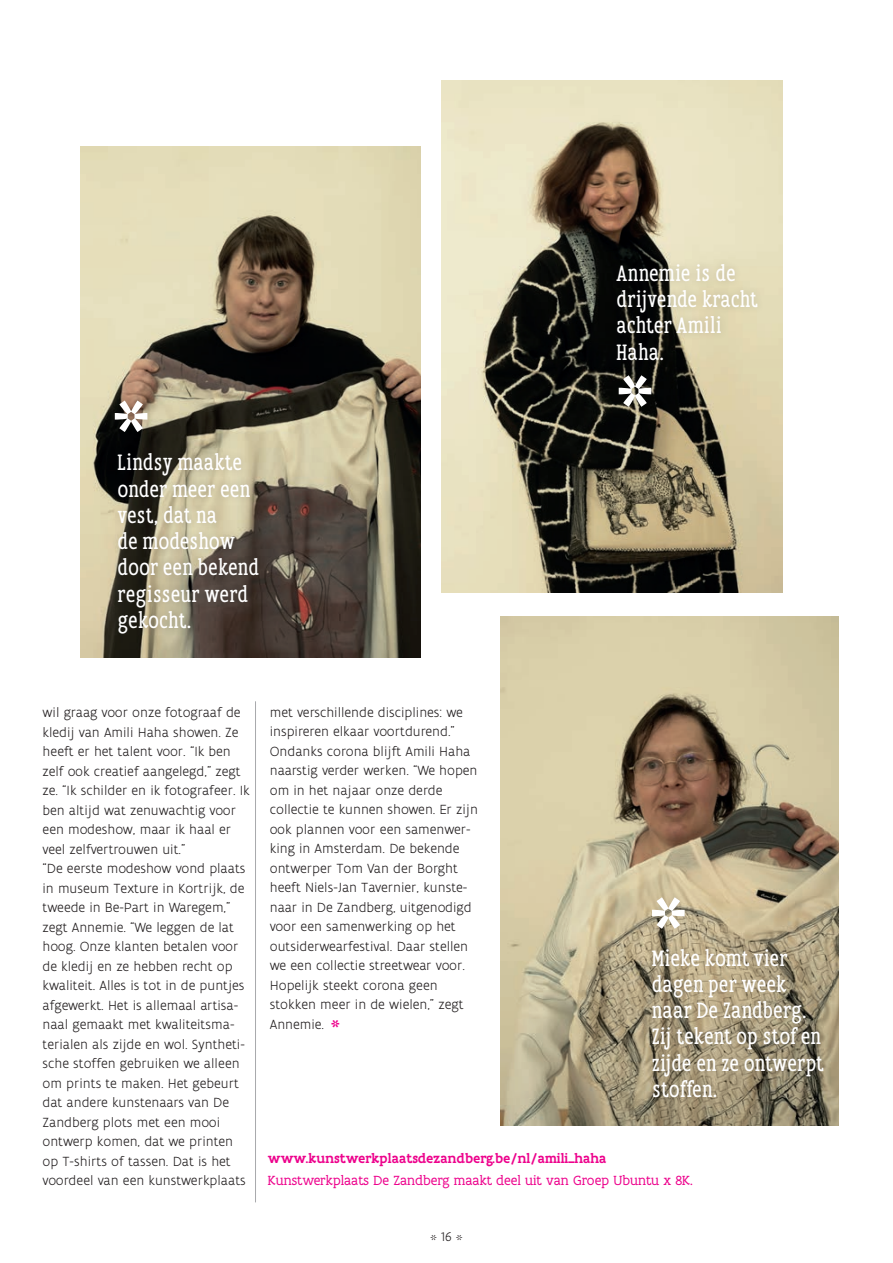
<style>
.page{position:relative;width:893px;height:1263px;background:#fff}
.page>*{position:absolute;margin:0;border:0;box-sizing:border-box;transform-origin:0 0}
.t1{font:condensed 24px/26.2px "Flanders Art Serif Pro";color:#fff}
.t2{font:300 14.25px/19.5px "Flanders Art Sans";color:#231f20}
.t3{font:14.25px "Flanders Art Serif";color:#ed028c}
.t4{font:500 14.25px "Flanders Art Serif";color:#ed028c}
.t5{font:300 13.5px "Flanders Art Sans";color:#231f20}
.s1{font-weight:400;font-size:19.5px;color:#ed028c}
</style>
<div class="page">
<img style="left:81px;top:147px;width:339px;height:510px">
<img style="left:500px;top:617px;width:339px;height:508px">
<img style="left:442px;top:81px;width:340px;height:511px">
<div style="left:645px;top:941px;width:186px;height:164px;background:#231f20;opacity:.2"></div>
<div style="left:110px;top:446px;width:155px;height:195px;background:#231f20;opacity:.2"></div>
<div style="left:609px;top:256px;width:156px;height:112px;background:#231f20;opacity:.2"></div>
<div style="left:611px;top:368px;width:48px;height:46px;background:#231f20;opacity:.12"></div>
<svg style="left:619px;top:375px;width:32px;height:32px"></svg>
<div style="left:644px;top:890px;width:48px;height:46px;background:#231f20;opacity:.12"></div>
<svg style="left:652px;top:897px;width:33px;height:32px"></svg>
<div style="left:107px;top:393px;width:48px;height:46px;background:#231f20;opacity:.12"></div>
<svg style="left:115px;top:400px;width:32px;height:32px"></svg>
<hr style="left:255px;top:701px;width:1px;height:501px;background:#a8a9ad">
<h1 class="t1" style="left:118px;top:450px;width:143px">Lindsy maakte onder meer een vest, dat na<br>de modeshow door een bekend regisseur werd gekocht.</h1>
<h1 class="t1" style="left:617px;top:261px;width:143px">Annemie is de drijvende kracht achter Amili<br>Haha.</h1>
<p class="t2" style="left:43px;top:703px;width:209px">wil graag voor onze fotograaf de kledij van Amili Haha showen. Ze heeft er het talent voor. “Ik ben zelf ook creatief aangelegd,” zegt ze. “Ik schilder en ik fotografeer. Ik ben altijd wat zenuwachtig voor een modeshow, maar ik haal er veel zelfvertrouwen uit.”<br>“De eerste modeshow vond plaats in museum Texture in Kortrijk, de tweede in Be-Part in Waregem,” zegt Annemie. “We leggen de lat hoog. Onze klanten betalen voor de kledij en ze hebben recht op kwaliteit. Alles is tot in de puntjes afgewerkt. Het is allemaal artisa&shy;naal gemaakt met kwaliteitsma&shy;terialen als zijde en wol. Syntheti&shy;sche stoffen gebruiken we alleen om prints te maken. Het gebeurt dat andere kunstenaars van De<br>Zandberg plots met een mooi ontwerp komen, dat we printen op T-shirts of tassen. Dat is het voordeel van een kunstwerkplaats</p>
<p class="t2" style="left:270px;top:703px;width:210px">met verschillende disciplines: we inspireren elkaar voortdurend.”<br>Ondanks corona blijft Amili Haha naarstig verder werken. “We hopen om in het najaar onze derde collectie te kunnen showen. Er zijn ook plannen voor een samenwer&shy;king in Amsterdam. De bekende ontwerper Tom Van der Borght heeft Niels-Jan Tavernier, kunste&shy;naar in De Zandberg, uitgenodigd voor een samenwerking op het outsiderwearfestival. Daar stellen we een collectie streetwear voor.<br>Hopelijk steekt corona geen stokken meer in de wielen,” zegt<br>Annemie. <span class="s1">*</span></p>
<h1 class="t1" style="left:652px;top:945px;width:173px">Mieke komt vier dagen per week naar De Zandberg.<br>Zij tekent op stof en zijde en ze ontwerpt stoffen.</h1>
<p class="t4" style="left:268px;top:1150px;width:340px">www.kunstwerkplaatsdezandberg.be/nl/amili_haha</p>
<p class="t3" style="left:268px;top:1172px;width:426px">Kunstwerkplaats De Zandberg maakt deel uit van Groep Ubuntu x 8K.</p>
<p class="t5" style="left:430px;top:1230px;width:34px">*16*</p>
</div>
